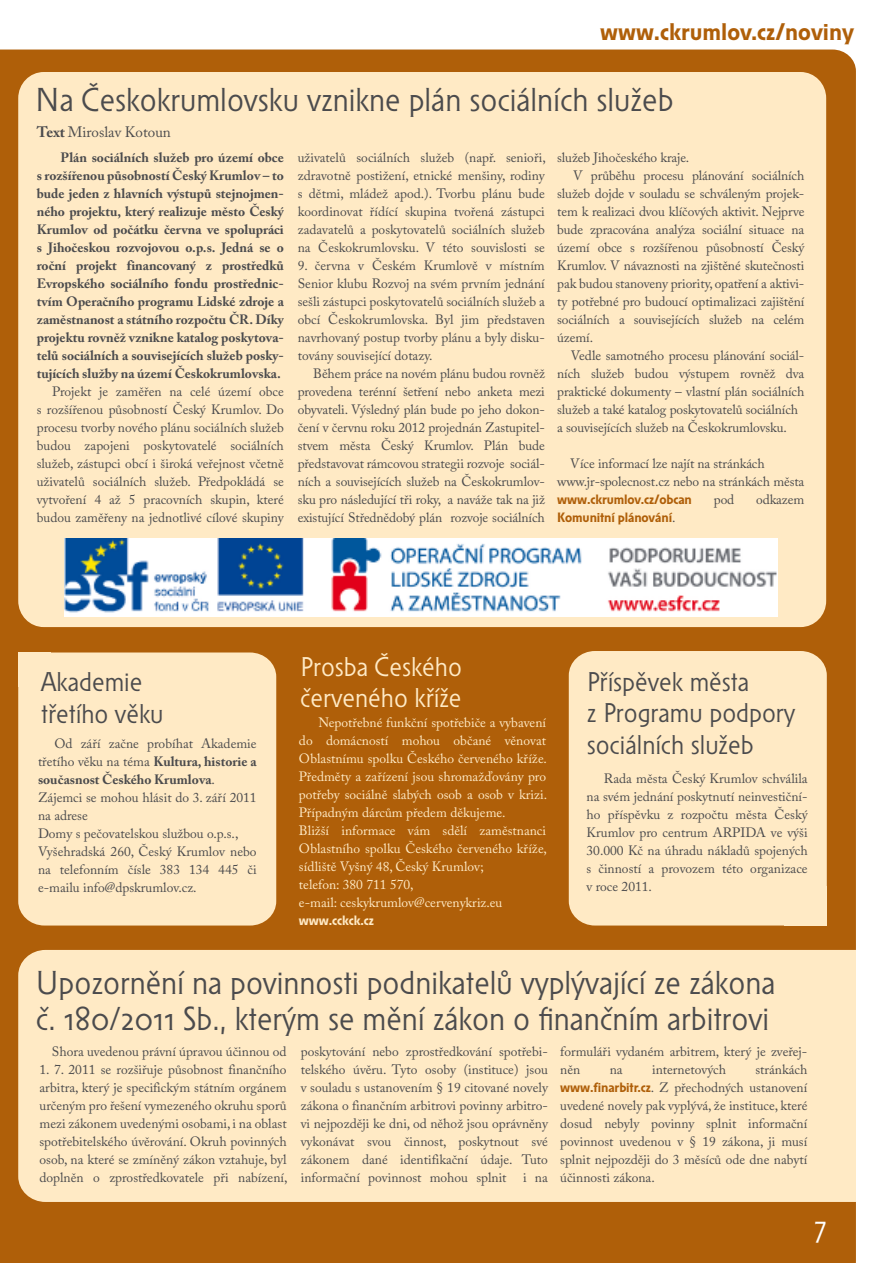
<style>
.page{position:relative;width:893px;height:1263px;background:#fff}
.page>*{position:absolute;margin:0;border:0;box-sizing:border-box;transform-origin:0 0}
.t1{font:33px/36px "Solpera OSF";color:#4b4b4d}
.t2{font:31.5px "Solpera OSF";color:#fff}
.t3{font:27px/31.5px "Solpera OSF";color:#4b4b4d}
.t4{font:27px/31.5px "Solpera OSF";color:#ffeac5}
.t5{font:700 24px "Solpera OSF";color:#af5f09}
.t6{font:15px "Adobe Caslon Pro";color:#4b4b4d}
.t7{font:13.5px/18px "Adobe Caslon Pro";letter-spacing:-.005em;color:#4b4b4d;text-align:justify}
.t8{font:700 13.5px/18px "Adobe Caslon Pro";color:#4b4b4d;text-align:justify}
.t9{font:13.5px/18px "Adobe Caslon Pro";color:#ffeac5}
.t10{font:700 13.5px "Solpera OSF";letter-spacing:-.01em;color:#af5f09}
.t11{font:700 13.5px "Solpera OSF";letter-spacing:-.01em;color:#ffeac5}
.s1{font-weight:700}
.s2{font-family:"Adobe Caslon Pro";font-weight:400;color:#4b4b4d}
.s3{font-family:"Solpera OSF";font-weight:700;color:#af5f09}
</style>
<div class="page">
<div style="left:0;top:50px;width:856px;height:1213px;background:#af5f09"></div>
<div style="left:18px;top:72px;width:808px;height:555px;background:#ffeac5;border-radius:26px"></div>
<div style="left:18px;top:950px;width:867px;height:252px;background:#ffeac5;border-radius:26px"></div>
<div style="left:18px;top:652px;width:33px;height:35px;background:#ffeac5"></div>
<div style="left:18px;top:652px;width:258px;height:273px;background:#ffeac5;border-radius:25px"></div>
<div style="left:569px;top:651px;width:258px;height:274px;background:#ffeac5;border-radius:25px"></div>
<div style="left:856px;top:51px;width:37px;height:1212px;background:#fff"></div>
<img style="left:64px;top:538px;width:713px;height:78px">
<div style="left:784px;top:886px;width:43px;height:40px;background:#ffeac5"></div>
<h3 class="t5" style="left:600px;top:18px;width:255px">www.ckrumlov.cz/noviny</h3>
<h1 class="t1" style="left:35px;top:84px;width:640px">Na Českokrumlovsku vznikne plán sociálních služeb</h1>
<p class="t6" style="left:37px;top:123px;width:136px"><span class="s1">Text</span> Miroslav Kotoun</p>
<p class="t8" style="left:37px;top:148px;width:249px;text-indent:24px">Plán sociálních služeb pro území obce s rozšířenou působností Český Krumlov – to bude jeden z hlavních výstupů stejnojmen&shy;ného projektu, který realizuje město Český Krumlov od počátku června ve spolupráci s Jihočeskou rozvojovou o.p.s. Jedná se o roční projekt financovaný z prostředků Evropského sociálního fondu prostřednic&shy;tvím Operačního programu Lidské zdroje a zaměstnanost a státního rozpočtu ČR. Díky projektu rovněž vznikne katalog poskytova&shy;telů sociálních a souvisejících služeb posky&shy;tujících služby na území Českokrumlovska.</p>
<p class="t7" style="left:37px;top:382px;width:249px;text-indent:15px">Projekt je zaměřen na celé území obce s rozšířenou působností Český Krumlov. Do procesu tvorby nového plánu sociálních služeb budou zapojeni poskytovatelé sociálních služeb, zástupci obcí i široká veřejnost včetně uživatelů sociálních služeb. Předpokládá se vytvoření 4 až 5 pracovních skupin, které budou zaměřeny na jednotlivé cílové skupiny</p>
<p class="t7" style="left:298px;top:148px;width:250px">uživatelů sociálních služeb (např. senioři, zdravotně postižení, etnické menšiny, rodiny s dětmi, mládež apod.). Tvorbu plánu bude koordinovat řídící skupina tvořená zástupci zadavatelů a poskytovatelů sociálních služeb na Českokrumlovsku. V této souvislosti se</p>
<p class="t7" style="left:298px;top:256px;width:249px">9. června v Českém Krumlově v místním Senior klubu Rozvoj na svém prvním jednání sešli zástupci poskytovatelů sociálních služeb a obcí Českokrumlovska. Byl jim představen navrhovaný postup tvorby plánu a byly disku&shy;továny související dotazy.</p>
<p class="t7" style="left:298px;top:364px;width:249px;text-indent:15px">Během práce na novém plánu budou rovněž provedena terénní šetření nebo anketa mezi obyvateli. Výsledný plán bude po jeho dokon&shy;čení v červnu roku 2012 projednán Zastupitel&shy;stvem města Český Krumlov. Plán bude představovat rámcovou strategii rozvoje sociál&shy;ních a souvisejících služeb na Českokrumlov&shy;sku pro následující tři roky, a naváže tak na již existující Střednědobý plán rozvoje sociálních</p>
<p class="t7" style="left:557px;top:148px;width:134px">služeb Jihočeského kraje.</p>
<p class="t7" style="left:573px;top:166px;width:233px">V průběhu procesu plánování sociálních</p>
<p class="t7" style="left:557px;top:184px;width:249px">služeb dojde v souladu se schváleným projek-</p>
<p class="t7" style="left:557px;top:202px;width:249px">tem k realizaci dvou klíčových aktivit. Nejprve</p>
<p class="t7" style="left:557px;top:220px;width:249px">bude zpracována analýza sociální situace na</p>
<p class="t7" style="left:557px;top:238px;width:249px">území obce s rozšířenou působností Český</p>
<p class="t7" style="left:557px;top:256px;width:249px">Krumlov. V návaznosti na zjištěné skutečnosti</p>
<p class="t7" style="left:557px;top:274px;width:249px">pak budou stanoveny priority, opatření a aktivi-</p>
<p class="t7" style="left:557px;top:292px;width:249px">ty potřebné pro budoucí optimalizaci zajištění</p>
<p class="t7" style="left:557px;top:310px;width:249px">sociálních a souvisejících služeb na celém</p>
<p class="t7" style="left:557px;top:328px;width:37px">území.</p>
<p class="t7" style="left:571px;top:346px;width:235px">Vedle samotného procesu plánování sociál-</p>
<p class="t7" style="left:557px;top:364px;width:249px">ních služeb budou výstupem rovněž dva</p>
<p class="t7" style="left:557px;top:382px;width:249px">praktické dokumenty – vlastní plán sociálních</p>
<p class="t7" style="left:557px;top:400px;width:242px">služeb a také katalog poskytovatelů sociálních</p>
<p class="t7" style="left:557px;top:418px;width:231px">a souvisejících služeb na Českokrumlovsku.</p>
<p class="t7" style="left:557px;top:454px;width:249px;text-indent:13px">Více informací lze najít na stránkách www.jr-spolecnost.cz nebo na stránkách města</p>
<p class="t10" style="left:557px;top:491px;width:136px">www.ckrumlov.cz/obcan</p>
<p class="t7" style="left:714px;top:490px;width:22px">pod</p>
<p class="t7" style="left:756px;top:490px;width:50px">odkazem</p>
<p class="t10" style="left:557px;top:509px;width:120px">Komunitní plánování<span class="s2">.</span></p>
<h3 class="t4" style="left:300px;top:652px;width:163px">Prosba Českého červeného kříže</h3>
<p class="t9" style="left:299px;top:713px;width:250px;text-indent:19px">Nepotřebné funkční spotřebiče a vybavení do domácností mohou občané věnovat Oblastnímu spolku Českého červeného kříže.<br>Předměty a zařízení jsou shromažďovány pro potřeby sociálně slabých osob a osob v krizi.<br>Případným dárcům předem děkujeme.<br>Bližší informace vám sdělí zaměstnanci Oblastního spolku Českého červeného kříže, sídliště Vyšný 48, Český Krumlov;<br>telefon: 380 711 570,<br>e-mail: ceskykrumlov@cervenykriz.eu</p>
<p class="t11" style="left:299px;top:912px;width:77px">www.cckck.cz</p>
<h3 class="t3" style="left:41px;top:668px;width:124px">Akademie třetího věku</h3>
<h3 class="t3" style="left:587px;top:667px;width:210px">Příspěvek města<br>z Programu podpory sociálních služeb</h3>
<p class="t7" style="left:586px;top:769px;width:223px;text-indent:17px">Rada města Český Krumlov schválila na svém jednání poskytnutí neinvestiční&shy;ho příspěvku z rozpočtu města Český Krumlov pro centrum ARPIDA ve výši 30.000 Kč na úhradu nákladů spojených s činností a provozem této organizace v roce 2011.</p>
<p class="t7" style="left:38px;top:734px;width:220px;text-align:left;text-indent:16px">Od září začne probíhat Akademie třetího věku na téma <span class="s1">Kultura, historie a současnost Českého Krumlova</span>.<br>Zájemci se mohou hlásit do 3. září 2011 na adrese<br>Domy s pečovatelskou službou o.p.s.,<br>Vyšehradská 260, Český Krumlov nebo na telefonním čísle 383 134 445 či e-mailu info@dpskrumlov.cz.</p>
<h1 class="t1" style="left:36px;top:966px;width:741px">Upozornění na povinnosti podnikatelů vyplývající ze zákona č. 180/2011 Sb., kterým se mění zákon o finančním arbitrovi</h1>
<p class="t7" style="left:52px;top:1042px;width:236px">Shora uvedenou právní úpravou účinnou od</p>
<p class="t7" style="left:39px;top:1060px;width:250px">1. 7. 2011 se rozšiřuje působnost finančního arbitra, který je specifickým státním orgánem určeným pro řešení vymezeného okruhu sporů mezi zákonem uvedenými osobami, i na oblast spotřebitelského úvěrování. Okruh povinných osob, na které se zmíněný zákon vztahuje, byl doplněn o zprostředkovatele při nabízení,</p>
<p class="t7" style="left:301px;top:1042px;width:249px">poskytování nebo zprostředkování spotřebi&shy;telského úvěru. Tyto osoby (instituce) jsou v souladu s ustanovením § 19 citované novely zákona o finančním arbitrovi povinny arbitro&shy;vi nejpozději ke dni, od něhož jsou oprávněny vykonávat svou činnost, poskytnout své zákonem dané identifikační údaje. Tuto informační povinnost mohou splnit i na</p>
<p class="t7" style="left:560px;top:1042px;width:249px">formuláři vydaném arbitrem, který je zveřej&shy;něn</p>
<p class="t7" style="left:560px;top:1060px;width:249px;text-indent:195px">stránkách <span class="s3">www.finarbitr.cz</span>. Z přechodných ustanovení uvedené novely pak vyplývá, že instituce, které dosud nebyly povinny splnit informační povinnost uvedenou v § 19 zákona, ji musí splnit nejpozději do 3 měsíců ode dne nabytí účinnosti zákona.</p>
<p class="t7" style="left:610px;top:1060px;width:14px">na</p>
<p class="t7" style="left:652px;top:1060px;width:75px">internetových</p>
<h2 class="t2" style="left:814px;top:1208px;width:14px">7</h2>
</div>
